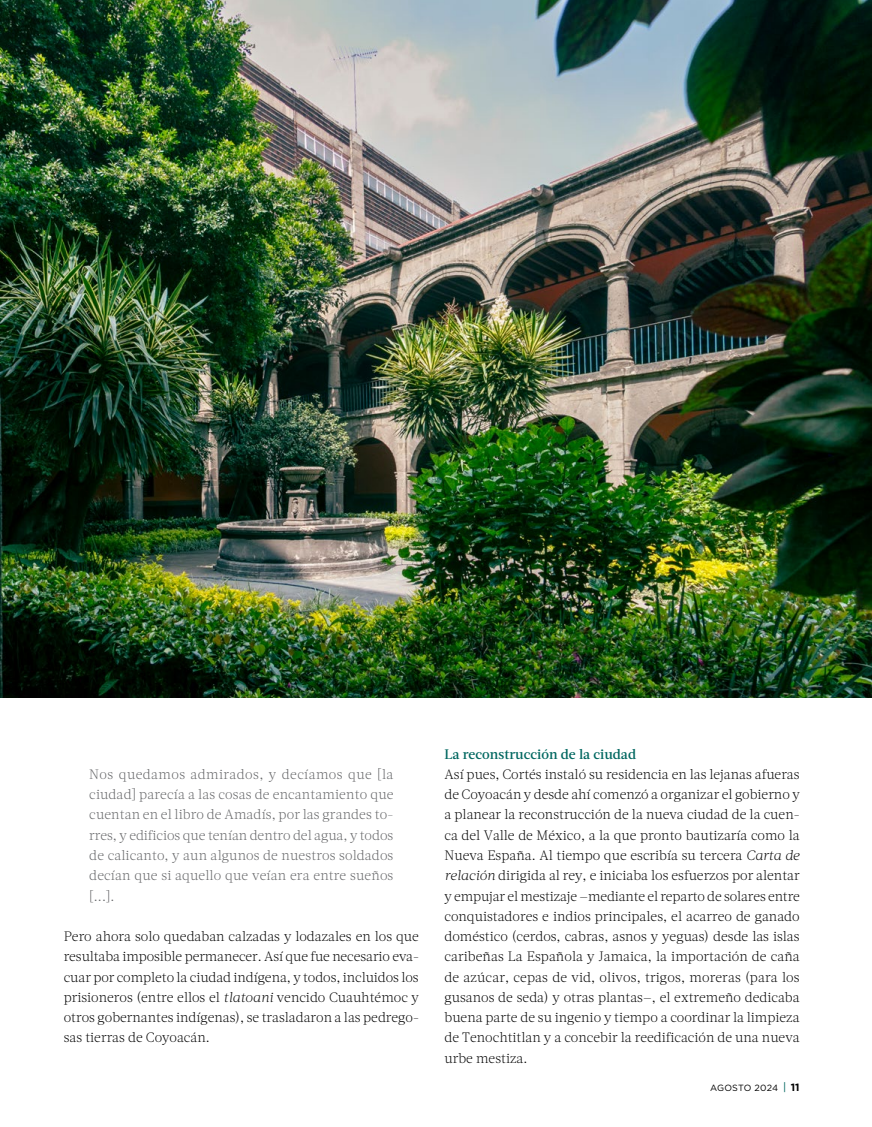
<style>
.page{position:relative;width:872px;height:1127px;background:#fff}
.page>*{position:absolute;margin:0;border:0;box-sizing:border-box;transform-origin:0 0}
.t1{font:500 13.8px "Acta";color:#006760}
.t2{font:300 13.65px/20.2px "Acta";color:#000;text-align:justify}
.t3{font:300 13.65px/20.2px "Acta";letter-spacing:.01em;color:#636466;text-align:justify}
.t4{font:9px "Gotham";letter-spacing:.01em;color:#000}
.s1{font-style:italic}
.s2{font-family:"Founders Grotesk";font-weight:300;font-size:13.5px;color:#006760}
.s3{font-weight:700;font-size:10.5px}
</style>
<div class="page">
<img style="left:0;top:0;width:872px;height:698px">
<p class="t3" style="left:89px;top:764px;width:306px">Nos quedamos admirados, y decíamos que [la ciudad] parecía a las cosas de encantamiento que cuentan en el libro de Amadís, por las grandes to&shy;rres, y edificios que tenían dentro del agua, y todos de calicanto, y aun algunos de nuestros soldados decían que si aquello que veían era entre sueños [...].</p>
<p class="t2" style="left:64px;top:926px;width:357px">Pero ahora solo quedaban calzadas y lodazales en los que resultaba imposible permanecer. Así que fue necesario eva&shy;cuar por completo la ciudad indígena, y todos, incluidos los prisioneros (entre ellos el <span class="s1">tlatoani</span> vencido Cuauhtémoc y otros gobernantes indígenas), se trasladaron a las pedrego&shy;sas tierras de Coyoacán.</p>
<p class="t1" style="left:444px;top:746px;width:193px">La reconstrucción de la ciudad</p>
<p class="t2" style="left:444px;top:764px;width:357px">Así pues, Cortés instaló su residencia en las lejanas afueras de Coyoacán y desde ahí comenzó a organizar el gobierno y a planear la reconstrucción de la nueva ciudad de la cuen&shy;ca del Valle de México, a la que pronto bautizaría como la Nueva España. Al tiempo que escribía su tercera <span class="s1">Carta de relación</span> dirigida al rey, e iniciaba los esfuerzos por alentar y empujar el mestizaje —mediante el reparto de solares entre conquistadores e indios principales, el acarreo de ganado doméstico (cerdos, cabras, asnos y yeguas) desde las islas caribeñas La Española y Jamaica, la importación de caña de azúcar, cepas de vid, olivos, trigos, moreras (para los gusanos de seda) y otras plantas—, el extremeño dedicaba buena parte de su ingenio y tiempo a coordinar la limpieza de Tenochtitlan y a concebir la reedificación de una nueva urbe mestiza.</p>
<p class="t4" style="left:710px;top:1081px;width:91px">AGOSTO 2024 <span class="s2">|</span> <span class="s3">11</span></p>
</div>
